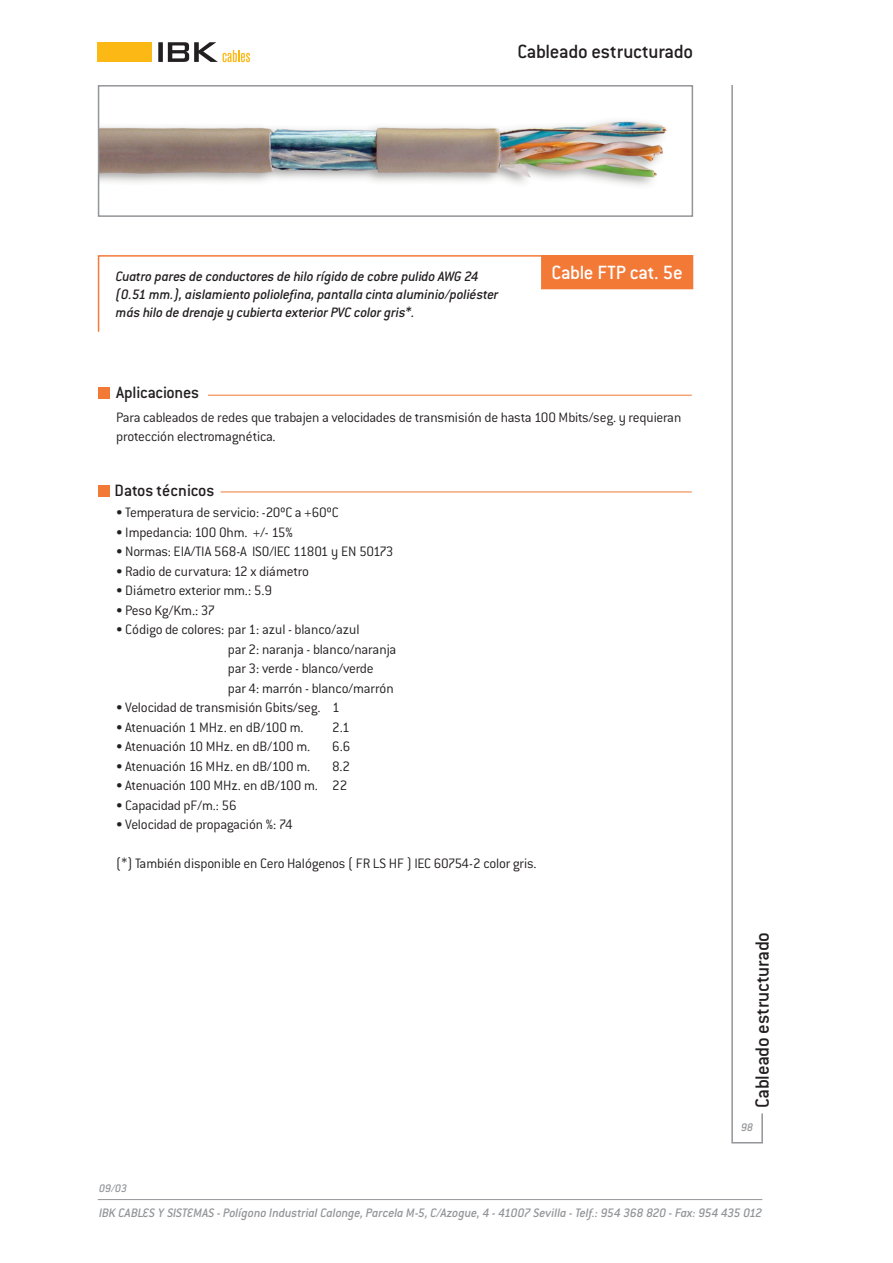
<style>
.page{position:relative;width:893px;height:1263px;background:#fff}
.page>*{position:absolute;margin:0;border:0;box-sizing:border-box;transform-origin:0 0}
.t1{font:500 21px "Conduit ITC";letter-spacing:-.015em;color:#231f20}
.t2{font:500 21px "Conduit ITC";letter-spacing:-.015em;color:#fff}
.t3{font:500 18px "Conduit ITC";letter-spacing:-.01em;color:#231f20}
.t4{font:300 15px/19.5px "Conduit ITC";letter-spacing:-.015em;color:#231f20}
.t5{font:italic 500 15px/18px "Conduit ITC";letter-spacing:-.01em;color:#231f20}
.t6{font:italic 500 13.5px "Conduit ITC";letter-spacing:-.01em;color:#939598}
.t7{font:italic 500 12px "Conduit ITC";color:#939598}
</style>
<div class="page">
<hr style="left:98px;top:1199px;width:664px;height:1px;background:#939598">
<svg style="left:731px;top:85px;width:32px;height:1059px"></svg>
<img style="left:101px;top:120px;width:566px;height:66px">
<div style="left:98px;top:85px;width:595px;height:132px;border:2px solid #939598"></div>
<div style="left:98px;top:42px;width:54px;height:20px;background:#fcb814"></div>
<svg style="left:158px;top:42px;width:92px;height:20px"></svg>
<svg style="left:97px;top:255px;width:597px;height:77px"></svg>
<div style="left:542px;top:256px;width:150px;height:32px;background:#f37937"></div>
<div style="left:541px;top:255px;width:152px;height:34px;border:1px solid #f37937"></div>
<hr style="left:221px;top:492px;width:471px;height:1px;background:#f37937">
<hr style="left:208px;top:395px;width:484px;height:1px;background:#f37937">
<div style="left:98px;top:485px;width:11px;height:11px;background:#f37937"></div>
<div style="left:98px;top:387px;width:11px;height:11px;background:#f37937"></div>
<h1 class="t1" style="left:517px;top:45px;width:177px">Cableado estructurado</h1>
<p class="t5" style="left:116px;top:269px;width:384px">Cuatro pares de conductores de hilo rígido de cobre pulido AWG 24 (0.51 mm.), aislamiento poliolefina, pantalla cinta aluminio/poliéster más hilo de drenaje y cubierta exterior PVC color gris*.</p>
<p class="t3" style="left:116px;top:387px;width:85px">Aplicaciones</p>
<h1 class="t2" style="left:551px;top:265px;width:133px">Cable FTP cat. 5e</h1>
<p class="t4" style="left:116px;top:409px;width:567px">Para cableados de redes que trabajen a velocidades de transmisión de hasta 100 Mbits/seg. y requieran protección electromagnética.</p>
<p class="t3" style="left:115px;top:485px;width:101px">Datos técnicos</p>
<p class="t4" style="left:116px;top:504px;width:224px">• Temperatura de servicio: -20ºC a +60ºC</p>
<p class="t4" style="left:116px;top:524px;width:178px">• Impedancia: 100 Ohm. +/- 15%</p>
<p class="t4" style="left:116px;top:543px;width:279px">• Normas: EIA/TIA 568-A ISO/IEC 11801 y EN 50173</p>
<p class="t4" style="left:116px;top:563px;width:194px">• Radio de curvatura: 12 x diámetro</p>
<p class="t4" style="left:116px;top:582px;width:158px">• Diámetro exterior mm.: 5.9</p>
<p class="t4" style="left:116px;top:602px;width:101px">• Peso Kg/Km.: 37</p>
<p class="t4" style="left:228px;top:621px;width:170px;text-indent:-112px">• Código de colores: par 1: azul - blanco/azul<br>par 2: naranja - blanco/naranja par 3: verde - blanco/verde<br>par 4: marrón - blanco/marrón</p>
<p class="t4" style="left:116px;top:699px;width:225px">• Velocidad de transmisión Gbits/seg. 1</p>
<p class="t4" style="left:116px;top:719px;width:189px">• Atenuación 1 MHz. en dB/100 m.</p>
<p class="t4" style="left:332px;top:719px;width:19px">2.1</p>
<p class="t4" style="left:116px;top:738px;width:196px">• Atenuación 10 MHz. en dB/100 m.</p>
<p class="t4" style="left:332px;top:738px;width:20px">6.6</p>
<p class="t4" style="left:116px;top:758px;width:196px">• Atenuación 16 MHz. en dB/100 m.</p>
<p class="t4" style="left:332px;top:758px;width:19px">8.2</p>
<p class="t4" style="left:116px;top:777px;width:233px">• Atenuación 100 MHz. en dB/100 m. 22</p>
<p class="t4" style="left:116px;top:797px;width:122px">• Capacidad pF/m.: 56</p>
<p class="t4" style="left:116px;top:816px;width:178px">• Velocidad de propagación %: 74</p>
<p class="t4" style="left:116px;top:855px;width:422px">(*) También disponible en Cero Halógenos ( FR LS HF ) IEC 60754-2 color gris.</p>
<p class="t7" style="left:99px;top:1185px;width:29px">09/03</p>
<h1 class="t1" style="left:756px;top:1108px;width:177px;rotate:-90deg">Cableado estructurado</h1>
<p class="t7" style="left:741px;top:1123px;width:14px">98</p>
<p class="t6" style="left:99px;top:1208px;width:665px">IBK CABLES Y SISTEMAS - Polígono Industrial Calonge, Parcela M-5, C/Azogue, 4 - 41007 Sevilla - Telf.: 954 368 820 - Fax: 954 435 012</p>
</div>
